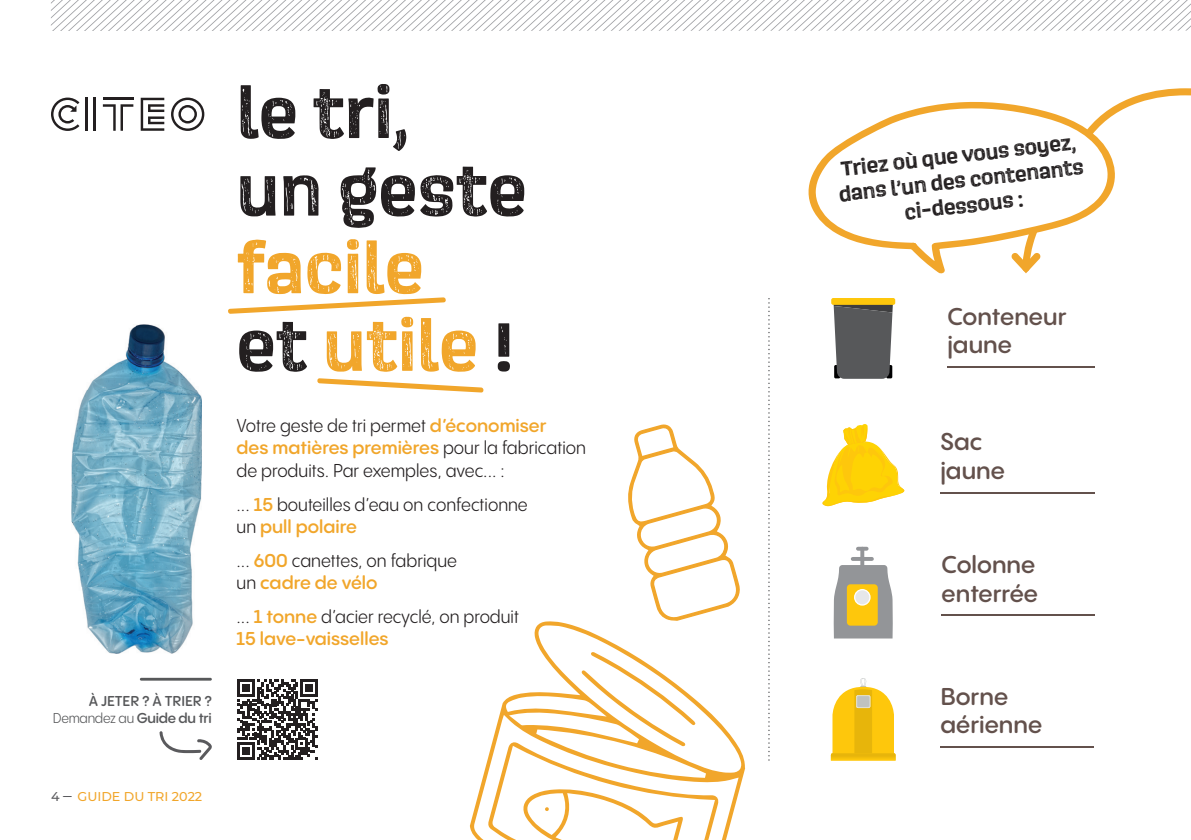
<style>
.page{position:relative;width:1191px;height:840px;background:#fff}
.page>*{position:absolute;margin:0;border:0;box-sizing:border-box;transform-origin:0 0}
.t1{font:700 70.4px/77.6px "Scarlet Wood";color:#f1a62b}
.t2{font:700 70.4px/77.6px "Scarlet Wood";color:#231f20}
.t3{font:600 24px/28.8px "PP Pangram Sans Rounded";color:#63514c}
.t4{font:700 21px/25.2px "Scarlet Wood";color:#231f20;text-align:center}
.t5{font:18.4px/34px "PP Pangram Sans Rounded Compact";color:#231f20}
.t6{font:600 18.4px "PP Pangram Sans Rounded";color:#f1a62b}
.t7{font:14px "PP Pangram Sans Rounded Compact";letter-spacing:-.02em;color:#57585a}
.t8{font:600 14px "PP Pangram Sans Rounded";color:#57585a}
.t9{font:500 12.8px "Montserrat";color:#f1a62b}
.s1{font-family:"PP Pangram Sans Rounded";font-weight:600}
.s2{color:#231f20}
.s3{font-family:"PP Pangram Sans Rounded";font-weight:600;color:#f1a62b}
.s4{font-family:"PP Pangram Sans Rounded Compact";font-weight:400;color:#231f20}
.s5{color:#5a5a5d}
</style>
<div class="page">
<svg style="left:628px;top:424px;width:112px;height:196px"></svg>
<svg style="left:470px;top:621px;width:275px;height:218px"></svg>
<svg style="left:488px;top:651px;width:231px;height:188px"></svg>
<svg style="left:1116px;top:88px;width:75px;height:26px"></svg>
<svg style="left:228px;top:297px;width:218px;height:17px"></svg>
<svg style="left:317px;top:378px;width:167px;height:14px"></svg>
<hr style="left:140px;top:677px;width:72px;height:3px;background:#57585a">
<svg style="left:159px;top:731px;width:53px;height:28px"></svg>
<svg style="left:808px;top:101px;width:308px;height:173px"></svg>
<svg style="left:768px;top:298px;width:1px;height:462px"></svg>
<svg style="left:833px;top:305px;width:60px;height:73px;background:#5e5f60"></svg>
<div style="left:831px;top:298px;width:64px;height:7px;background:#fec70c;border-radius:2px"></div>
<hr style="left:947px;top:366px;width:147px;height:1px;background:#63514c">
<svg style="left:822px;top:424px;width:82px;height:83px"></svg>
<hr style="left:940px;top:491px;width:154px;height:2px;background:#63514c">
<svg style="left:860px;top:550px;width:4px;height:14px"></svg>
<svg style="left:833px;top:564px;width:60px;height:74px;background:#a1a1a1"></svg>
<div style="left:847px;top:584px;width:30px;height:41px;background:#fec70c;border-radius:4px"></div>
<div style="left:854px;top:589px;width:16px;height:15px;background:#e6e7e9;border-radius:50%"></div>
<div style="left:854px;top:588px;width:16px;height:17px;border:1px solid #fff;border-radius:50%"></div>
<svg style="left:852px;top:556px;width:20px;height:4px"></svg>
<svg style="left:858px;top:546px;width:8px;height:4px"></svg>
<hr style="left:941px;top:614px;width:153px;height:1px;background:#63514c">
<svg style="left:830px;top:678px;width:65px;height:82px"></svg>
<hr style="left:940px;top:745px;width:153px;height:2px;background:#63514c">
<svg style="left:171px;top:97px;width:33px;height:34px"></svg>
<hr style="left:93px;top:98px;width:3px;height:33px;background:#231f20">
<hr style="left:86px;top:98px;width:2px;height:33px;background:#231f20">
<hr style="left:103px;top:98px;width:30px;height:2px;background:#231f20">
<svg style="left:103px;top:104px;width:30px;height:27px"></svg>
<svg style="left:141px;top:98px;width:23px;height:33px"></svg>
<svg style="left:51px;top:97px;width:28px;height:34px"></svg>
<img style="left:71px;top:325px;width:131px;height:328px">
<svg style="left:237px;top:679px;width:80px;height:80px"></svg>
<svg style="left:51px;top:0;width:1140px;height:31px"></svg>
<p class="t8" style="left:89px;top:691px;width:125px">À JETER ? À TRIER ?</p>
<p class="t7" style="left:53px;top:708px;width:161px">Demandez au <span class="s1">Guide du tri</span></p>
<h1 class="t2" style="left:236px;top:72px;width:292px">le tri,<br>un geste</h1>
<h1 class="t1" style="left:236px;top:227px;width:279px">facile<br><span class="s2">et</span> utile <span class="s2">!</span></h1>
<p class="t5" style="left:236px;top:408px;width:311px">Votre geste de tri permet <span class="s3">d’économiser</span></p>
<p class="t6" style="left:236px;top:435px;width:351px">des matières premières <span class="s4">pour la fabrication</span></p>
<p class="t5" style="left:236px;top:452px;width:293px">de produits. Par exemples, avec... :<br>... <span class="s3">15</span> bouteilles d’eau on confectionne</p>
<p class="t6" style="left:236px;top:513px;width:122px"><span class="s4">un</span> pull polaire</p>
<p class="t5" style="left:236px;top:542px;width:222px">... <span class="s3">600</span> canettes, on fabrique</p>
<p class="t6" style="left:236px;top:569px;width:142px"><span class="s4">un</span> cadre de vélo</p>
<p class="t5" style="left:236px;top:598px;width:284px">... <span class="s3">1 tonne</span> d’acier recyclé, on produit</p>
<p class="t6" style="left:236px;top:625px;width:154px">15 lave-vaisselles</p>
<p class="t9" style="left:51px;top:787px;width:153px"><span class="s5">4 ̶</span> GUIDE DU TRI 2022</p>
<p class="t4" style="left:834px;top:155px;width:248px;rotate:-6deg">Triez où que vous soyez, dans l’un des contenants ci-dessous :</p>
<h2 class="t3" style="left:947px;top:301px;width:121px">Conteneur jaune</h2>
<h2 class="t3" style="left:940px;top:426px;width:66px">Sac jaune</h2>
<h2 class="t3" style="left:941px;top:549px;width:98px">Colonne enterrée</h2>
<h2 class="t3" style="left:940px;top:681px;width:103px">Borne aérienne</h2>
</div>
